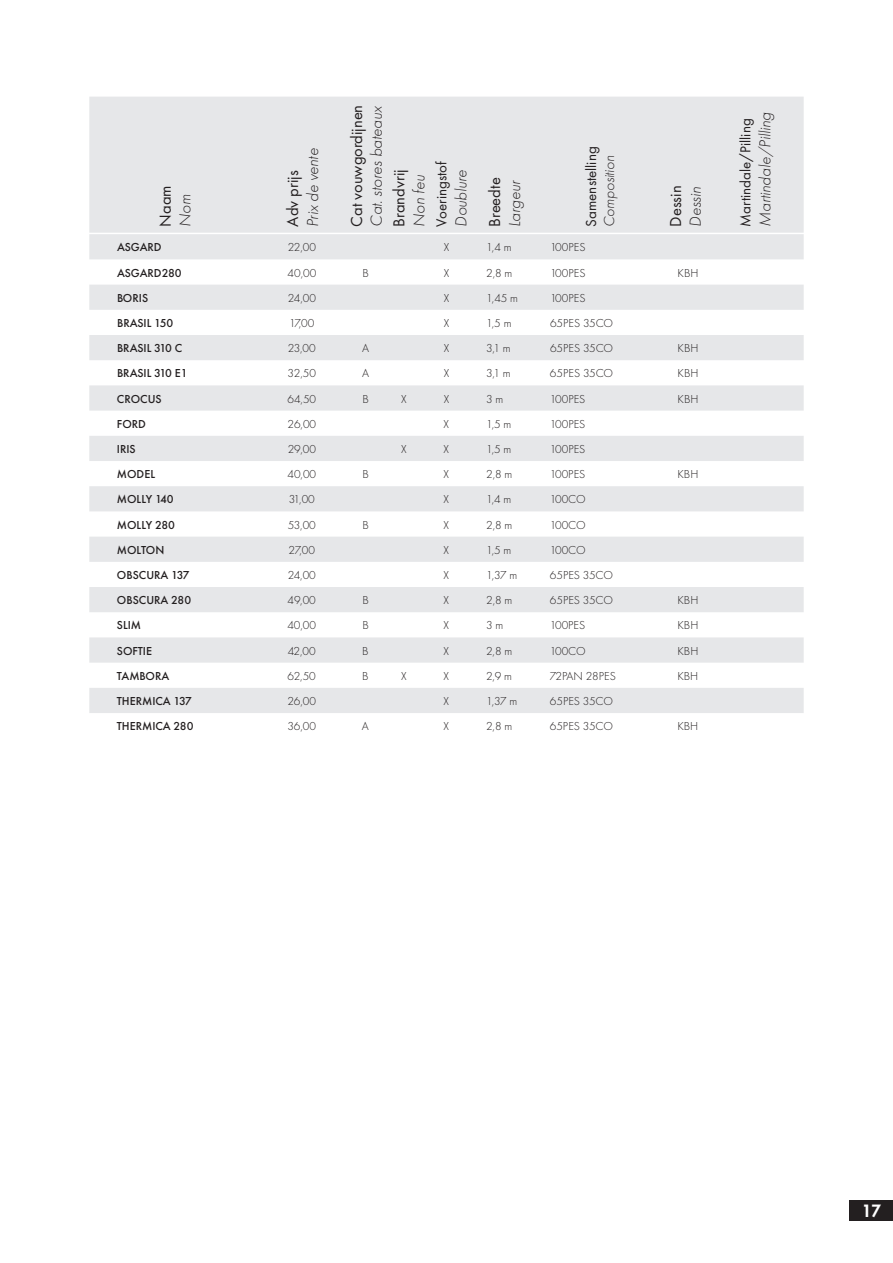
<style>
.page{position:relative;width:893px;height:1263px;background:#fff}
.page>*{position:absolute;margin:0;border:0;box-sizing:border-box;transform-origin:0 0}
.t1{font:italic 300 16.5px "Futura PT";color:#231f20}
.t2{font:16.5px "Futura PT";color:#231f20}
.t3{font:800 16.5px "Futura Std";color:#fff}
.t4{font:15px "Futura PT";color:#231f20}
.t5{font:italic 300 15px "Futura PT";color:#231f20}
.t6{font:300 12px "Futura PT";color:#231f20}
.t7{font:500 12px "Futura PT";color:#231f20}
</style>
<div class="page">
<div style="left:849px;top:1200px;width:44px;height:20px;background:#231f20"></div>
<div style="left:89px;top:97px;width:715px;height:136px;background:#e6e7e9"></div>
<svg style="left:89px;top:234px;width:715px;height:479px;fill:#e6e7e9"></svg>
<h1 class="t2" style="left:155px;top:227px;width:43px;rotate:-90deg">Naam</h1>
<h1 class="t1" style="left:176px;top:227px;width:34px;rotate:-90deg">Nom</h1>
<h1 class="t1" style="left:303px;top:227px;width:80px;rotate:-90deg">Prix de vente</h1>
<h1 class="t2" style="left:283px;top:227px;width:58px;rotate:-90deg">Adv prijs</h1>
<h1 class="t2" style="left:347px;top:227px;width:123px;rotate:-90deg">Cat vouwgordijnen</h1>
<h1 class="t1" style="left:367px;top:227px;width:122px;rotate:-90deg">Cat. stores bateaux</h1>
<h1 class="t2" style="left:389px;top:227px;width:59px;rotate:-90deg">Brandvrij</h1>
<h1 class="t1" style="left:410px;top:227px;width:53px;rotate:-90deg">Non feu</h1>
<p class="t4" style="left:433px;top:227px;width:67px;rotate:-90deg">Voeringstof</p>
<h1 class="t1" style="left:451px;top:227px;width:59px;rotate:-90deg">Doublure</h1>
<h1 class="t2" style="left:485px;top:227px;width:51px;rotate:-90deg">Breedte</h1>
<h1 class="t1" style="left:505px;top:227px;width:48px;rotate:-90deg">Largeur</h1>
<p class="t4" style="left:582px;top:227px;width:82px;rotate:-90deg">Samenstelling</p>
<p class="t5" style="left:601px;top:227px;width:73px;rotate:-90deg">Composition</p>
<h1 class="t2" style="left:666px;top:227px;width:43px;rotate:-90deg">Dessin</h1>
<h1 class="t1" style="left:686px;top:227px;width:41px;rotate:-90deg">Dessin</h1>
<p class="t7" style="left:117px;top:240px;width:46px">ASGARD</p>
<p class="t6" style="left:288px;top:241px;width:30px">22,00</p>
<p class="t6" style="left:444px;top:241px;width:7px">X</p>
<p class="t6" style="left:486px;top:241px;width:27px">1,4 m</p>
<p class="t6" style="left:550px;top:241px;width:37px">100PES</p>
<p class="t7" style="left:117px;top:265px;width:66px">ASGARD280</p>
<p class="t6" style="left:288px;top:266px;width:30px">40,00</p>
<p class="t6" style="left:362px;top:266px;width:8px">B</p>
<p class="t6" style="left:444px;top:266px;width:7px">X</p>
<p class="t6" style="left:486px;top:266px;width:28px">2,8 m</p>
<p class="t6" style="left:550px;top:266px;width:37px">100PES</p>
<p class="t6" style="left:678px;top:266px;width:22px">KBH</p>
<p class="t7" style="left:117px;top:291px;width:33px">BORIS</p>
<p class="t6" style="left:288px;top:291px;width:30px">24,00</p>
<p class="t6" style="left:444px;top:291px;width:7px">X</p>
<p class="t6" style="left:486px;top:291px;width:33px">1,45 m</p>
<p class="t6" style="left:550px;top:291px;width:37px">100PES</p>
<p class="t7" style="left:117px;top:316px;width:58px">BRASIL 150</p>
<p class="t6" style="left:289px;top:316px;width:27px">17,00</p>
<p class="t6" style="left:444px;top:316px;width:7px">X</p>
<p class="t6" style="left:486px;top:316px;width:27px">1,5 m</p>
<p class="t6" style="left:550px;top:316px;width:65px">65PES 35CO</p>
<p class="t7" style="left:117px;top:341px;width:67px">BRASIL 310 C</p>
<p class="t6" style="left:288px;top:341px;width:29px">23,00</p>
<p class="t6" style="left:362px;top:341px;width:9px">A</p>
<p class="t6" style="left:444px;top:341px;width:7px">X</p>
<p class="t6" style="left:486px;top:341px;width:26px">3,1 m</p>
<p class="t6" style="left:550px;top:341px;width:65px">65PES 35CO</p>
<p class="t6" style="left:678px;top:341px;width:22px">KBH</p>
<p class="t7" style="left:117px;top:366px;width:72px">BRASIL 310 E1</p>
<p class="t6" style="left:288px;top:367px;width:30px">32,50</p>
<p class="t6" style="left:362px;top:367px;width:9px">A</p>
<p class="t6" style="left:444px;top:367px;width:7px">X</p>
<p class="t6" style="left:486px;top:367px;width:26px">3,1 m</p>
<p class="t6" style="left:550px;top:367px;width:65px">65PES 35CO</p>
<p class="t6" style="left:678px;top:367px;width:22px">KBH</p>
<p class="t7" style="left:117px;top:391px;width:46px">CROCUS</p>
<p class="t6" style="left:287px;top:392px;width:30px">64,50</p>
<p class="t6" style="left:362px;top:392px;width:8px">B</p>
<p class="t6" style="left:401px;top:392px;width:7px">X</p>
<p class="t6" style="left:444px;top:392px;width:7px">X</p>
<p class="t6" style="left:486px;top:392px;width:19px">3 m</p>
<p class="t6" style="left:550px;top:392px;width:37px">100PES</p>
<p class="t6" style="left:677px;top:392px;width:22px">KBH</p>
<p class="t7" style="left:117px;top:417px;width:31px">FORD</p>
<p class="t6" style="left:287px;top:417px;width:30px">26,00</p>
<p class="t6" style="left:444px;top:417px;width:7px">X</p>
<p class="t6" style="left:486px;top:417px;width:27px">1,5 m</p>
<p class="t6" style="left:550px;top:417px;width:37px">100PES</p>
<p class="t7" style="left:117px;top:442px;width:20px">IRIS</p>
<p class="t6" style="left:288px;top:442px;width:30px">29,00</p>
<p class="t6" style="left:401px;top:442px;width:7px">X</p>
<p class="t6" style="left:444px;top:442px;width:7px">X</p>
<p class="t6" style="left:486px;top:442px;width:27px">1,5 m</p>
<p class="t6" style="left:550px;top:442px;width:37px">100PES</p>
<p class="t7" style="left:117px;top:467px;width:40px">MODEL</p>
<p class="t6" style="left:287px;top:467px;width:30px">40,00</p>
<p class="t6" style="left:362px;top:467px;width:8px">B</p>
<p class="t6" style="left:444px;top:467px;width:7px">X</p>
<p class="t6" style="left:486px;top:467px;width:28px">2,8 m</p>
<p class="t6" style="left:550px;top:467px;width:37px">100PES</p>
<p class="t6" style="left:677px;top:467px;width:22px">KBH</p>
<p class="t7" style="left:117px;top:492px;width:58px">MOLLY 140</p>
<p class="t6" style="left:289px;top:493px;width:28px">31,00</p>
<p class="t6" style="left:444px;top:493px;width:7px">X</p>
<p class="t6" style="left:486px;top:493px;width:27px">1,4 m</p>
<p class="t6" style="left:550px;top:493px;width:37px">100CO</p>
<p class="t7" style="left:117px;top:517px;width:60px">MOLLY 280</p>
<p class="t6" style="left:288px;top:518px;width:30px">53,00</p>
<p class="t6" style="left:362px;top:518px;width:8px">B</p>
<p class="t6" style="left:444px;top:518px;width:7px">X</p>
<p class="t6" style="left:486px;top:518px;width:28px">2,8 m</p>
<p class="t6" style="left:550px;top:518px;width:37px">100CO</p>
<p class="t7" style="left:117px;top:543px;width:49px">MOLTON</p>
<p class="t6" style="left:289px;top:543px;width:28px">27,00</p>
<p class="t6" style="left:444px;top:543px;width:7px">X</p>
<p class="t6" style="left:486px;top:543px;width:27px">1,5 m</p>
<p class="t6" style="left:550px;top:543px;width:37px">100CO</p>
<p class="t7" style="left:117px;top:568px;width:74px">OBSCURA 137</p>
<p class="t6" style="left:288px;top:568px;width:30px">24,00</p>
<p class="t6" style="left:444px;top:568px;width:7px">X</p>
<p class="t6" style="left:486px;top:568px;width:33px">1,37 m</p>
<p class="t6" style="left:550px;top:568px;width:65px">65PES 35CO</p>
<p class="t7" style="left:117px;top:593px;width:76px">OBSCURA 280</p>
<p class="t6" style="left:288px;top:593px;width:30px">49,00</p>
<p class="t6" style="left:362px;top:593px;width:8px">B</p>
<p class="t6" style="left:444px;top:593px;width:7px">X</p>
<p class="t6" style="left:486px;top:593px;width:28px">2,8 m</p>
<p class="t6" style="left:550px;top:593px;width:65px">65PES 35CO</p>
<p class="t6" style="left:677px;top:593px;width:22px">KBH</p>
<p class="t7" style="left:117px;top:618px;width:26px">SLIM</p>
<p class="t6" style="left:287px;top:619px;width:30px">40,00</p>
<p class="t6" style="left:362px;top:619px;width:8px">B</p>
<p class="t6" style="left:444px;top:619px;width:7px">X</p>
<p class="t6" style="left:486px;top:619px;width:19px">3 m</p>
<p class="t6" style="left:550px;top:619px;width:37px">100PES</p>
<p class="t6" style="left:677px;top:619px;width:22px">KBH</p>
<p class="t7" style="left:117px;top:643px;width:37px">SOFTIE</p>
<p class="t6" style="left:288px;top:644px;width:30px">42,00</p>
<p class="t6" style="left:362px;top:644px;width:8px">B</p>
<p class="t6" style="left:444px;top:644px;width:7px">X</p>
<p class="t6" style="left:486px;top:644px;width:28px">2,8 m</p>
<p class="t6" style="left:550px;top:644px;width:37px">100CO</p>
<p class="t6" style="left:677px;top:644px;width:22px">KBH</p>
<p class="t7" style="left:117px;top:669px;width:54px">TAMBORA</p>
<p class="t6" style="left:288px;top:669px;width:30px">62,50</p>
<p class="t6" style="left:362px;top:669px;width:8px">B</p>
<p class="t6" style="left:401px;top:669px;width:7px">X</p>
<p class="t6" style="left:444px;top:669px;width:7px">X</p>
<p class="t6" style="left:486px;top:669px;width:27px">2,9 m</p>
<p class="t6" style="left:550px;top:669px;width:68px">72PAN 28PES</p>
<p class="t6" style="left:677px;top:669px;width:22px">KBH</p>
<p class="t7" style="left:117px;top:694px;width:77px">THERMICA 137</p>
<p class="t6" style="left:287px;top:694px;width:30px">26,00</p>
<p class="t6" style="left:444px;top:694px;width:7px">X</p>
<p class="t6" style="left:486px;top:694px;width:33px">1,37 m</p>
<p class="t6" style="left:550px;top:694px;width:65px">65PES 35CO</p>
<p class="t7" style="left:117px;top:719px;width:78px">THERMICA 280</p>
<p class="t6" style="left:287px;top:719px;width:30px">36,00</p>
<p class="t6" style="left:362px;top:719px;width:9px">A</p>
<p class="t6" style="left:443px;top:719px;width:7px">X</p>
<p class="t6" style="left:486px;top:719px;width:28px">2,8 m</p>
<p class="t6" style="left:550px;top:719px;width:65px">65PES 35CO</p>
<p class="t6" style="left:677px;top:719px;width:22px">KBH</p>
<p class="t4" style="left:737px;top:227px;width:110px;rotate:-90deg">Martindale/Pilling</p>
<h1 class="t1" style="left:755px;top:227px;width:116px;rotate:-90deg">Martindale/Pilling</h1>
<h1 class="t3" style="left:862px;top:1200px;width:21px">17</h1>
</div>
